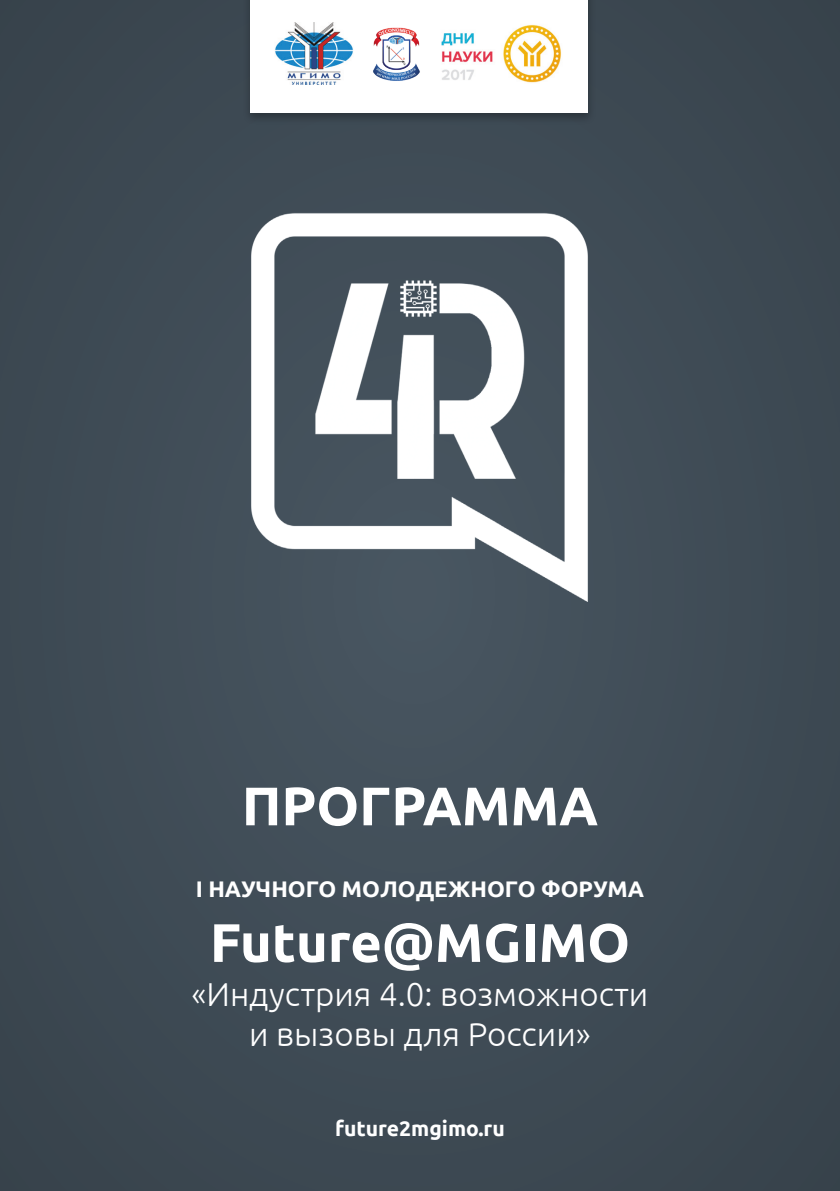
<style>
.page{position:relative;width:840px;height:1191px;background:#fff}
.page>*{position:absolute;margin:0;border:0;box-sizing:border-box;transform-origin:0 0}
.t1{font:700 54.2px "Ubuntu";color:#fff}
.t2{font:300 33.2px/39.8px "Ubuntu";color:#fff;text-align:center}
.t3{font:700 22.6px "Ubuntu";color:#fff}
.t4{font:700 21px "Ubuntu";color:#fff}
</style>
<div class="page">
<div style="left:0;top:0;width:839px;height:1191px;background:#3e4a54"></div>
<img style="left:251px;top:213px;width:337px;height:389px">
<div style="left:242px;top:0;width:353px;height:125px;background:#000;opacity:.3"></div>
<div style="left:250px;top:0;width:337px;height:112px;background:#fff"></div>
<img style="left:373px;top:27px;width:47px;height:54px">
<img style="left:275px;top:23px;width:78px;height:61px">
<img style="left:441px;top:24px;width:120px;height:59px">
<h1 class="t1" style="left:242px;top:773px;width:357px">ПРОГРАММА</h1>
<p class="t3" style="left:196px;top:875px;width:449px">I НАУЧНОГО МОЛОДЕЖНОГО ФОРУМА</p>
<h1 class="t1" style="left:210px;top:909px;width:421px">Future@MGIMO</h1>
<p class="t2" style="left:191px;top:973px;width:458px">«Индустрия 4.0: возможности и вызовы для России»</p>
<p class="t4" style="left:335px;top:1115px;width:171px">future2mgimo.ru</p>
</div>
